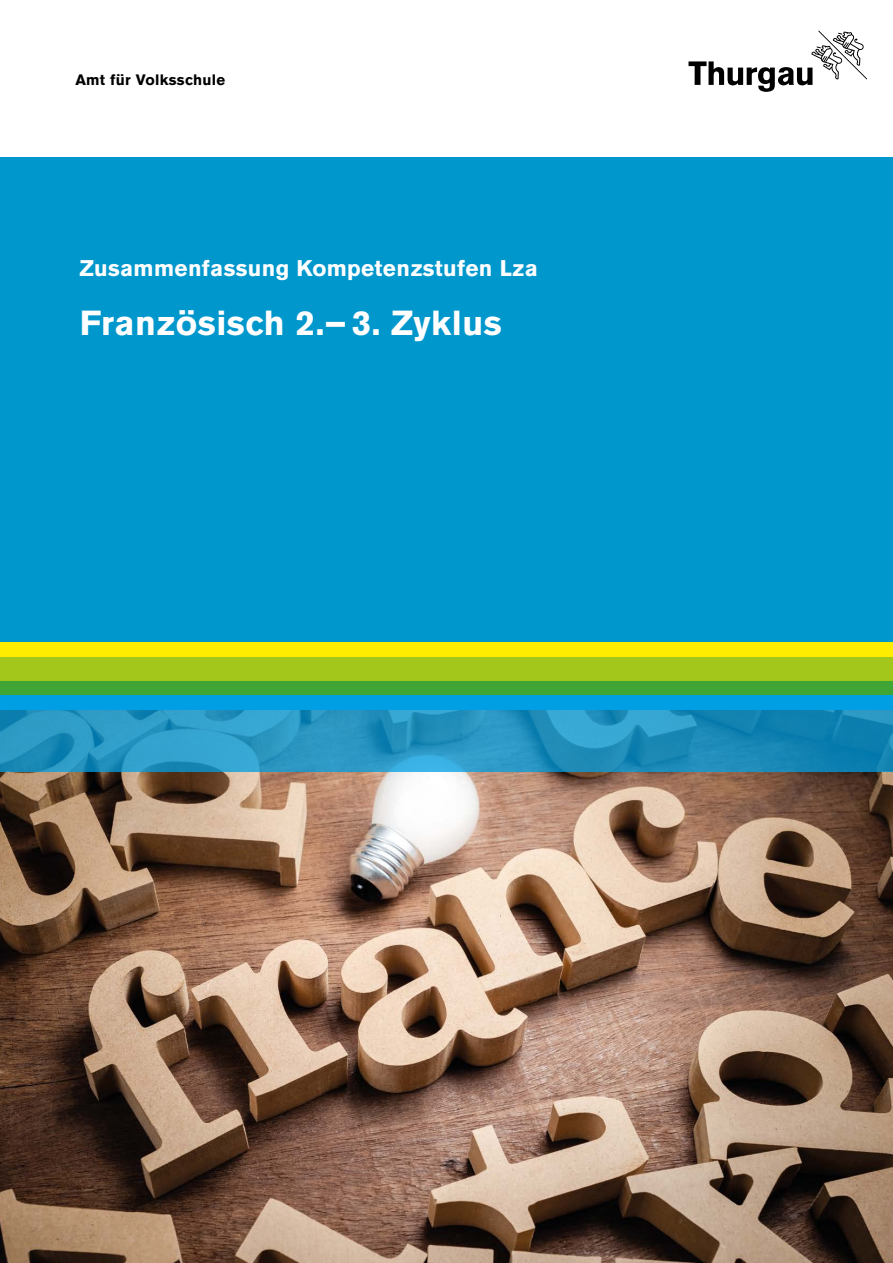
<style>
.page{position:relative;width:893px;height:1263px;background:#fff}
.page>*{position:absolute;margin:0;border:0;box-sizing:border-box;transform-origin:0 0}
.t1{font:700 34.5px "Akzidenz Grotesk Pro";letter-spacing:.015em;color:#fff}
.t2{font:700 22.5px "Akzidenz Grotesk Pro";letter-spacing:.015em;color:#fff}
.t3{font:700 15px "Akzidenz Grotesk Pro";letter-spacing:.02em;color:#000}
</style>
<div class="page">
<div style="left:0;top:157px;width:893px;height:494px;background:#0097cd"></div>
<img style="left:0;top:771px;width:893px;height:492px">
<svg style="left:688px;top:31px;width:179px;height:61px"></svg>
<svg style="left:0;top:710px;width:893px;height:61px"></svg>
<div style="left:0;top:642px;width:893px;height:15px;background:#ffed00"></div>
<div style="left:0;top:680px;width:893px;height:15px;background:#3fa535"></div>
<div style="left:0;top:657px;width:893px;height:23px;background:#a2c617"></div>
<div style="left:0;top:695px;width:893px;height:15px;background:#009fe3"></div>
<p class="t3" style="left:75px;top:70px;width:151px">Amt für Volksschule</p>
<p class="t2" style="left:80px;top:254px;width:460px">Zusammenfassung Kompetenzstufen Lza</p>
<h1 class="t1" style="left:80px;top:301px;width:424px">Französisch 2.–3. Zyklus</h1>
</div>
